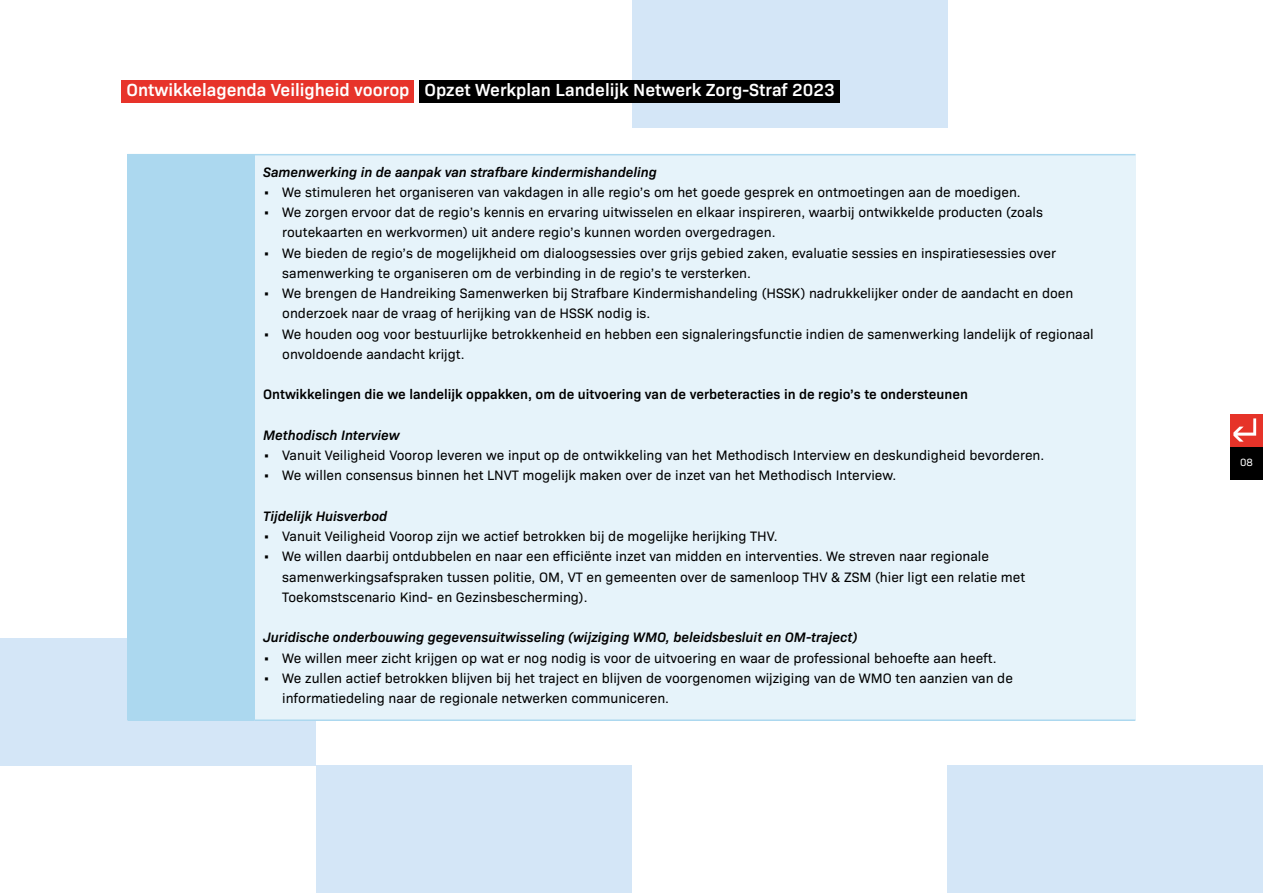
<style>
.page{position:relative;width:1263px;height:893px;background:#fff}
.page>*{position:absolute;margin:0;border:0;box-sizing:border-box;transform-origin:0 0}
.t1{font:600 17.7px "Bio Sans";color:#fff}
.t2{font:13.8px/20.2px "Bio Sans";color:#000}
.t3{font:italic 600 13.8px "Bio Sans";color:#000}
.t4{font:600 13.8px "Bio Sans";color:#000}
.t5{font:10.65px "Bio Sans";color:#fff}
</style>
<div class="page">
<div style="left:316px;top:765px;width:316px;height:128px;background:#d4e6f7"></div>
<div style="left:0;top:638px;width:316px;height:127px;background:#d4e6f7"></div>
<div style="left:947px;top:765px;width:316px;height:128px;background:#d4e6f7"></div>
<div style="left:632px;top:0;width:315px;height:128px;background:#d4e6f7"></div>
<div style="left:121px;top:80px;width:293px;height:22px;background:#e7332a"></div>
<div style="left:419px;top:80px;width:420px;height:22px;background:#000"></div>
<div style="left:128px;top:155px;width:127px;height:565px;background:#acd8ef"></div>
<div style="left:255px;top:155px;width:880px;height:565px;background:#e6f3fa"></div>
<hr style="left:128px;top:154px;width:127px;height:1px;background:#acd8ef">
<hr style="left:255px;top:154px;width:880px;height:1px;background:#acd8ef">
<hr style="left:255px;top:719px;width:880px;height:2px;background:#acd8ef">
<hr style="left:128px;top:719px;width:127px;height:2px;background:#acd8ef">
<div style="left:1230px;top:414px;width:33px;height:33px;background:#e63329"></div>
<svg style="left:1233px;top:418px;width:23px;height:24px"></svg>
<div style="left:1230px;top:447px;width:33px;height:33px;background:#000"></div>
<p class="t1" style="left:126px;top:77px;width:710px">Ontwikkelagenda Veiligheid voorop Opzet Werkplan Landelijk Netwerk Zorg-Straf 2023</p>
<p class="t3" style="left:263px;top:161px;width:395px">Samenwerking in de aanpak van strafbare kindermishandeling</p>
<p class="t2" style="left:263px;top:181px;width:759px">• We stimuleren het organiseren van vakdagen in alle regio’s om het goede gesprek en ontmoetingen aan de moedigen.</p>
<p class="t2" style="left:282px;top:201px;width:762px;text-indent:-19px">• We zorgen ervoor dat de regio’s kennis en ervaring uitwisselen en elkaar inspireren, waarbij ontwikkelde producten (zoals routekaarten en werkvormen) uit andere regio’s kunnen worden overgedragen.</p>
<p class="t2" style="left:282px;top:242px;width:775px;text-indent:-19px">• We bieden de regio’s de mogelijkheid om dialoogsessies over grijs gebied zaken, evaluatie sessies en inspiratiesessies over samenwerking te organiseren om de verbinding in de regio’s te versterken.</p>
<p class="t2" style="left:282px;top:282px;width:793px;text-indent:-19px">• We brengen de Handreiking Samenwerken bij Strafbare Kindermishandeling (HSSK) nadrukkelijker onder de aandacht en doen onderzoek naar de vraag of herijking van de HSSK nodig is.</p>
<p class="t2" style="left:282px;top:323px;width:813px;text-indent:-19px">• We houden oog voor bestuurlijke betrokkenheid en hebben een signaleringsfunctie indien de samenwerking landelijk of regionaal onvoldoende aandacht krijgt.</p>
<p class="t4" style="left:263px;top:384px;width:706px">Ontwikkelingen die we landelijk oppakken, om de uitvoering van de verbeteracties in de regio’s te ondersteunen</p>
<p class="t3" style="left:263px;top:425px;width:138px">Methodisch Interview</p>
<p class="t2" style="left:263px;top:444px;width:783px">• Vanuit Veiligheid Voorop leveren we input op de ontwikkeling van het Methodisch Interview en deskundigheid bevorderen.</p>
<p class="t2" style="left:263px;top:464px;width:635px">• We willen consensus binnen het LNVT mogelijk maken over de inzet van het Methodisch Interview.</p>
<p class="t3" style="left:263px;top:506px;width:126px">Tijdelijk Huisverbod</p>
<p class="t2" style="left:263px;top:525px;width:516px">• Vanuit Veiligheid Voorop zijn we actief betrokken bij de mogelijke herijking THV.</p>
<p class="t2" style="left:282px;top:545px;width:744px;text-indent:-19px">• We willen daarbij ontdubbelen en naar een efficiënte inzet van midden en interventies. We streven naar regionale samenwerkingsafspraken tussen politie, OM, VT en gemeenten over de samenloop THV &amp; ZSM (hier ligt een relatie met<br>Toekomstscenario Kind- en Gezinsbescherming).</p>
<p class="t3" style="left:263px;top:627px;width:596px">Juridische onderbouwing gegevensuitwisseling (wijziging WMO, beleidsbesluit en OM-traject)</p>
<p class="t2" style="left:263px;top:646px;width:735px">• We willen meer zicht krijgen op wat er nog nodig is voor de uitvoering en waar de professional behoefte aan heeft.</p>
<p class="t2" style="left:282px;top:667px;width:732px;text-indent:-19px">• We zullen actief betrokken blijven bij het traject en blijven de voorgenomen wijziging van de WMO ten aanzien van de informatiedeling naar de regionale netwerken communiceren.</p>
<p class="t5" style="left:1240px;top:455px;width:14px">08</p>
</div>
